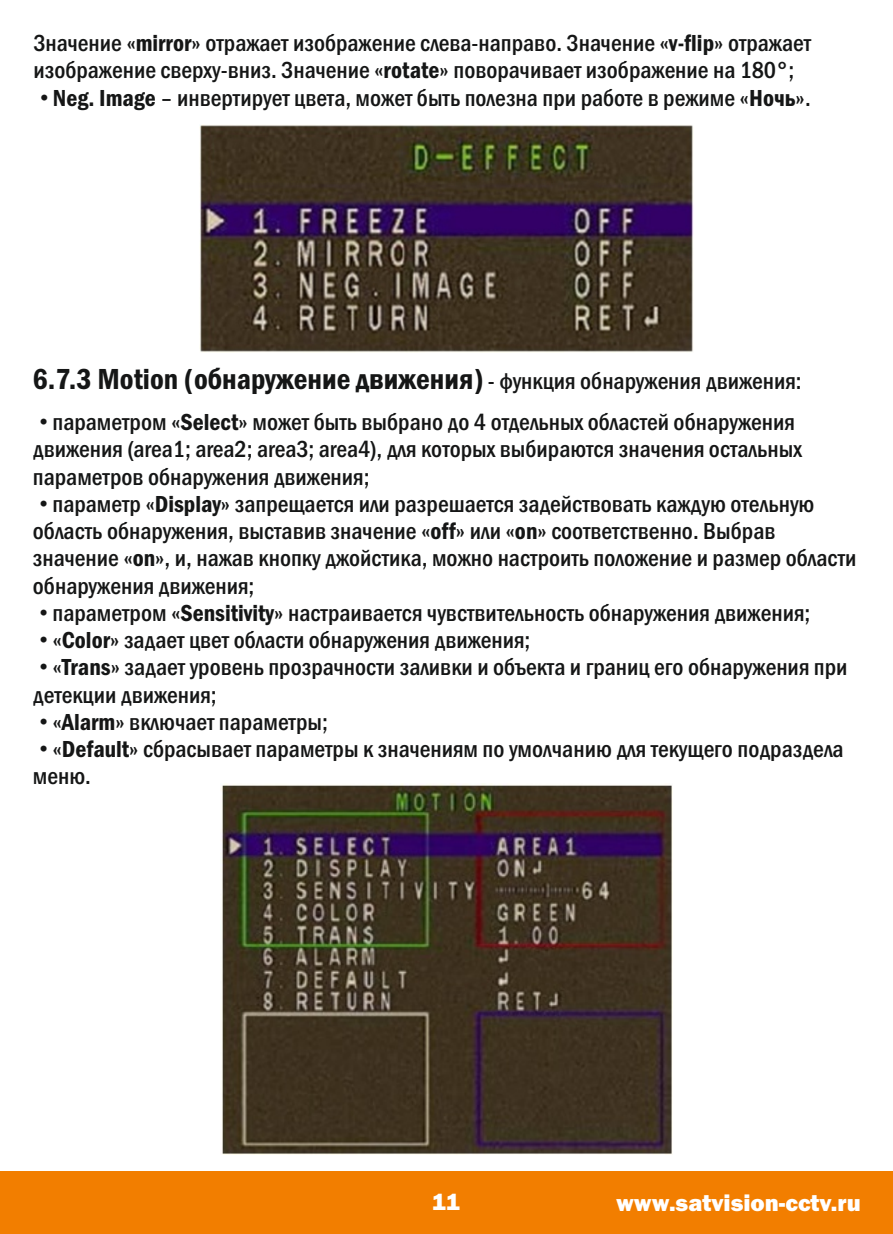
<style>
.page{position:relative;width:893px;height:1234px;background:#fff}
.page>*{position:absolute;margin:0;border:0;box-sizing:border-box;transform-origin:0 0}
.t1{font:600 condensed 30px "Franklin Gothic";color:#151616}
.t2{font:500 condensed 24px/27.3px "Franklin Gothic";color:#151616}
.t3{font:800 24px "Franklin Gothic";color:#fff}
.s1{font-weight:600}
.s2{font-family:"Arial";font-weight:400;font-stretch:normal}
.s3{font-weight:500;font-size:24px}
</style>
<div class="page">
<div style="left:0;top:1170px;width:893px;height:63px;background:#f27e00"></div>
<img style="left:200px;top:125px;width:493px;height:227px">
<img style="left:221px;top:783px;width:451px;height:371px">
<p class="t2" style="left:33px;top:31px;width:779px">Значение «<span class="s1">mirror</span>» отражает изображение слева-направо. Значение «<span class="s1">v-flip</span>» отражает изображение сверху-вниз. Значение «<span class="s1">rotate</span>» поворачивает изображение на 180°;</p>
<p class="t2" style="left:40px;top:86px;width:772px"><span class="s2">•</span> <span class="s1">Neg. Image</span> – инвертирует цвета, может быть полезна при работе в режиме «<span class="s1">Ночь</span>».</p>
<p class="t1" style="left:32px;top:368px;width:771px">6.7.3 Motion (обнаружение движения) <span class="s3">- функция обнаружения движения:</span></p>
<p class="t2" style="left:33px;top:410px;width:770px"><span class="s2">•</span> параметром «<span class="s1">Select</span>» может быть выбрано до 4 отдельных областей обнаружения движения (area1; area2; area3; area4), для которых выбираются значения остальных параметров обнаружения движения;</p>
<p class="t2" style="left:33px;top:492px;width:825px"><span class="s2">•</span> параметр «<span class="s1">Display</span>» запрещается или разрешается задействовать каждую отельную область обнаружения, выставив значение «<span class="s1">off</span>» или «<span class="s1">on</span>» соответственно. Выбрав значение «<span class="s1">on</span>», и, нажав кнопку джойстика, можно настроить положение и размер области обнаружения движения;</p>
<p class="t2" style="left:40px;top:601px;width:772px"><span class="s2">•</span> параметром «<span class="s1">Sensitivity</span>» настраивается чувствительность обнаружения движения;</p>
<p class="t2" style="left:40px;top:628px;width:492px"><span class="s2">•</span> «<span class="s1">Color</span>» задает цвет области обнаружения движения;</p>
<p class="t2" style="left:33px;top:655px;width:816px"><span class="s2">•</span> «<span class="s1">Trans</span>» задает уровень прозрачности заливки и объекта и границ его обнаружения при детекции движения;</p>
<p class="t2" style="left:40px;top:709px;width:290px"><span class="s2">•</span> «<span class="s1">Alarm</span>» включает параметры;</p>
<p class="t2" style="left:33px;top:737px;width:812px"><span class="s2">•</span> «<span class="s1">Default</span>» сбрасывает параметры к значениям по умолчанию для текущего подраздела меню.</p>
<p class="t3" style="left:432px;top:1193px;width:29px">11</p>
<p class="t3" style="left:616px;top:1193px;width:246px">www.satvision-cctv.ru</p>
</div>
